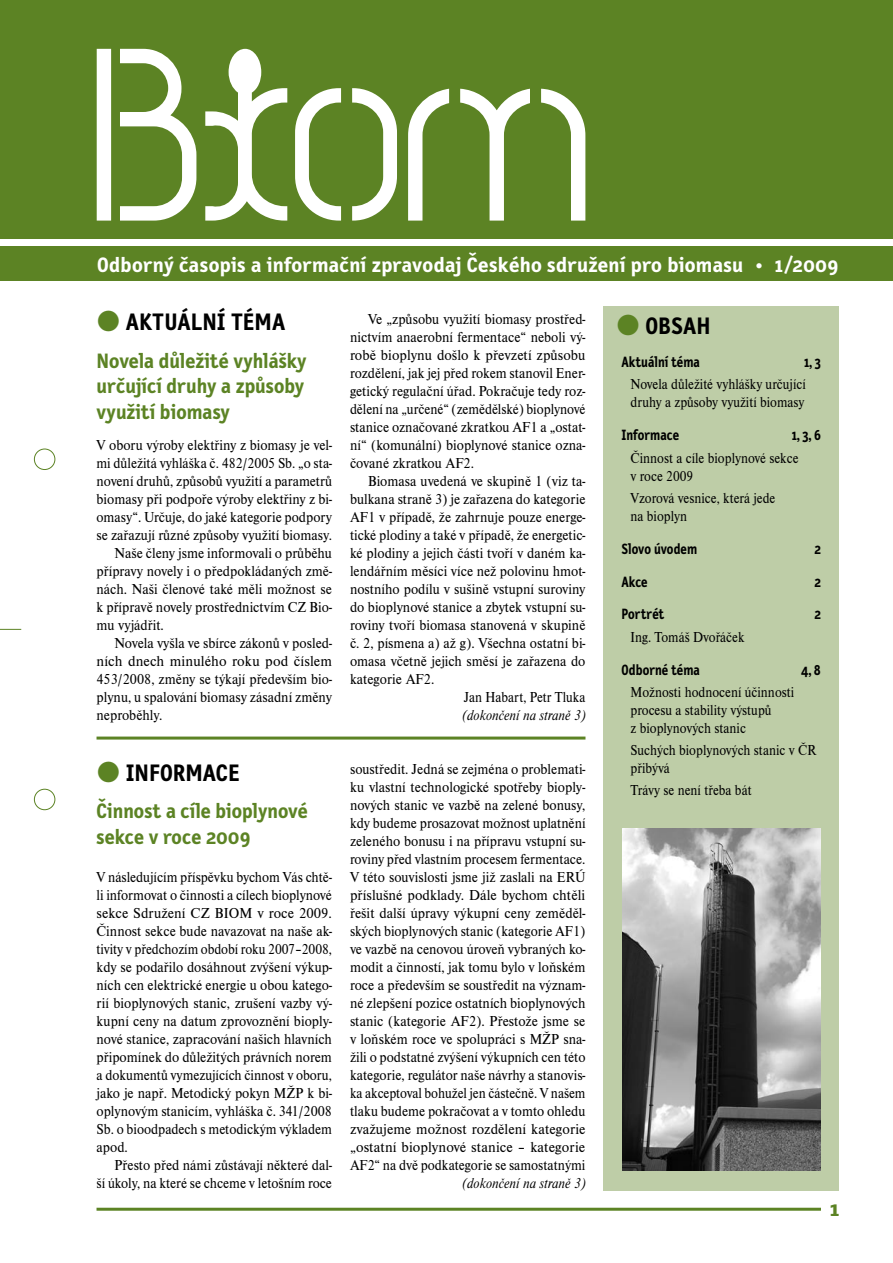
<style>
.page{position:relative;width:893px;height:1263px;background:#fff}
.page>*{position:absolute;margin:0;border:0;box-sizing:border-box;transform-origin:0 0}
.t1{font:36px "Nimbus Roman DOT";color:#5c8324}
.t2{font:700 24px "Letter Gothic Text CE";color:#000}
.t3{font:700 21px/25.5px "Letter Gothic Text CE";color:#5c8324;text-align:justify}
.t4{font:700 21px "Letter Gothic Text CE";letter-spacing:.01em;color:#fff;scale:1.05 1}
.t5{font:15px/18px "Nimbus Roman DOT";color:#000;text-align:justify;scale:.95 1}
.t6{font:15px/18px "Nimbus Roman DOT";color:#000;text-align:justify;scale:.93 1}
.t7{font:15px/18px "Nimbus Roman DOT";color:#000;scale:.9 1}
.t8{font:15px "Nimbus Roman DOT";color:#000;scale:.94 1}
.t9{font:700 15px "Letter Gothic Text CE";color:#000;scale:.9 1}
.t10{font:italic 15px "Nimbus Roman DOT";color:#000;scale:.9 1}
.t11{font:15px "Nimbus Roman DOT";color:#000}
.s1{font-family:"Nimbus Roman DOT";font-weight:400;font-size:36px;color:#5c8324}
</style>
<div class="page">
<hr style="left:97px;top:1208px;width:724px;height:3px;background:#5c8324">
<div style="left:34px;top:449px;width:21px;height:21px;border:1px solid #5c8324;border-radius:50%"></div>
<div style="left:34px;top:789px;width:21px;height:21px;border:1px solid #5c8324;border-radius:50%"></div>
<svg style="left:0;top:629px;width:21px;height:1px"></svg>
<div style="left:0;top:0;width:893px;height:238px;background:#5c8324"></div>
<div style="left:0;top:247px;width:893px;height:34px;background:#5c8324"></div>
<svg style="left:97px;top:49px;width:488px;height:172px"></svg>
<div style="left:603px;top:306px;width:236px;height:885px;background:#becda7"></div>
<img style="left:622px;top:828px;width:198px;height:342px">
<hr style="left:97px;top:736px;width:488px;height:3px;background:#5c8324">
<h3 class="t4" style="left:97px;top:251px;width:708px">Odborný časopis a informační zpravodaj Českého sdružení pro biomasu • 1/2009</h3>
<h2 class="t2" style="left:97px;top:306px;width:188px"><span class="s1">●</span> Aktuální téma</h2>
<h3 class="t3" style="left:97px;top:347px;width:212px">Novela důležité vyhlášky určující druhy a způsoby využití biomasy</h3>
<p class="t5" style="left:97px;top:436px;width:249px">V oboru výroby elektřiny z biomasy je vel-</p>
<p class="t6" style="left:97px;top:454px;width:255px">mi důležitá vyhláška č. 482/2005 Sb. „o sta-</p>
<p class="t8" style="left:97px;top:473px;width:252px">novení druhů, způsobů využití a parametrů</p>
<p class="t5" style="left:97px;top:490px;width:249px">biomasy při podpoře výroby elektřiny z bi-</p>
<p class="t8" style="left:97px;top:509px;width:252px">omasy“. Určuje, do jaké kategorie podpory</p>
<p class="t5" style="left:97px;top:526px;width:249px">se zařazují různé způsoby využití biomasy.</p>
<p class="t5" style="left:115px;top:544px;width:230px">Naše členy jsme informovali o průběhu</p>
<p class="t5" style="left:97px;top:562px;width:249px">přípravy novely i o předpokládaných změ-</p>
<p class="t5" style="left:97px;top:580px;width:249px">nách. Naši členové také měli možnost se</p>
<p class="t5" style="left:97px;top:598px;width:249px">k přípravě novely prostřednictvím CZ Bio-</p>
<p class="t5" style="left:97px;top:616px;width:72px">mu vyjádřit.</p>
<p class="t5" style="left:115px;top:634px;width:230px">Novela vyšla ve sbírce zákonů v posled-</p>
<p class="t11" style="left:97px;top:653px;width:237px">ních dnech minulého roku pod číslem</p>
<p class="t5" style="left:97px;top:670px;width:249px">453/2008, změny se týkají především bio-</p>
<p class="t5" style="left:97px;top:688px;width:249px">plynu, u spalování biomasy zásadní změny</p>
<p class="t5" style="left:97px;top:706px;width:71px">neproběhly.</p>
<p class="t5" style="left:350px;top:310px;width:249px;text-indent:18px">Ve „způsobu využití biomasy prostřed&shy;nictvím anaerobní fermentace“ neboli vý&shy;robě bioplynu došlo k převzetí způsobu rozdělení, jak jej před rokem stanovil Ener&shy;getický regulační úřad. Pokračuje tedy roz&shy;dělení na „určené“ (zemědělské) bio-plynové stanice označované zkratkou AF1 a „ostat&shy;ní“ (komunální) bioplynové stanice ozna&shy;čované zkratkou AF2.</p>
<p class="t5" style="left:368px;top:472px;width:230px">Biomasa uvedená ve skupině 1 (viz ta-</p>
<p class="t5" style="left:350px;top:490px;width:249px">bulkana straně 3) je zařazena do kategorie</p>
<p class="t5" style="left:350px;top:508px;width:249px">AF1 v případě, že zahrnuje pouze energe-</p>
<p class="t8" style="left:350px;top:527px;width:252px">tické plodiny a také v případě, že energetic-</p>
<p class="t5" style="left:350px;top:544px;width:249px">ké plodiny a jejich části tvoří v daném ka-</p>
<p class="t5" style="left:350px;top:562px;width:249px">lendářním měsíci více než polovinu hmot-</p>
<p class="t5" style="left:350px;top:580px;width:249px">nostního podílu v sušině vstupní suroviny</p>
<p class="t5" style="left:350px;top:598px;width:249px">do bioplynové stanice a zbytek vstupní su-</p>
<p class="t5" style="left:350px;top:616px;width:249px">roviny tvoří biomasa stanovená v skupině</p>
<p class="t5" style="left:350px;top:634px;width:249px">č. 2, písmena a) až g). Všechna ostatní bi-</p>
<p class="t5" style="left:350px;top:652px;width:249px">omasa včetně jejich směsí je zařazena do</p>
<p class="t5" style="left:350px;top:670px;width:90px">kategorie AF2.</p>
<p class="t7" style="left:464px;top:688px;width:137px">Jan Habart, Petr Tluka</p>
<h2 class="t2" style="left:616px;top:311px;width:96px"><span class="s1">●</span> Obsah</h2>
<p class="t9" style="left:621px;top:352px;width:89px">Aktuální téma</p>
<p class="t9" style="left:804px;top:352px;width:20px">1, 3</p>
<p class="t7" style="left:630px;top:376px;width:196px">Novela důležité vyhlášky určující druhy a způsoby využití biomasy</p>
<p class="t9" style="left:621px;top:425px;width:66px">Informace</p>
<p class="t9" style="left:792px;top:425px;width:34px">1, 3, 6</p>
<p class="t7" style="left:630px;top:449px;width:188px">Činnost a cíle bioplynové sekce v roce 2009</p>
<p class="t7" style="left:630px;top:489px;width:163px">Vzorová vesnice, která jede na bioplyn</p>
<p class="t9" style="left:621px;top:539px;width:86px">Slovo úvodem</p>
<p class="t9" style="left:814px;top:539px;width:9px">2</p>
<p class="t9" style="left:621px;top:572px;width:31px">Akce</p>
<p class="t9" style="left:814px;top:572px;width:9px">2</p>
<p class="t9" style="left:621px;top:605px;width:49px">Portrét</p>
<p class="t9" style="left:814px;top:605px;width:9px">2</p>
<p class="t7" style="left:630px;top:628px;width:128px">Ing. Tomáš Dvořáček</p>
<p class="t9" style="left:621px;top:660px;width:89px">Odborné téma</p>
<p class="t9" style="left:801px;top:660px;width:23px">4, 8</p>
<p class="t7" style="left:630px;top:683px;width:183px">Možnosti hodnocení účinnosti procesu a stability výstupů<br>z bioplynových stanic</p>
<p class="t7" style="left:630px;top:741px;width:208px">Suchých bioplynových stanic v ČR přibývá</p>
<p class="t10" style="left:462px;top:707px;width:138px">(dokončení na straně 3)</p>
<h1 class="t1" style="left:97px;top:752px;width:26px">●</h1>
<h2 class="t2" style="left:126px;top:757px;width:116px">Informace</h2>
<h3 class="t3" style="left:97px;top:798px;width:213px">Činnost a cíle bioplynové sekce v roce 2009</h3>
<p class="t6" style="left:97px;top:868px;width:255px">V následujícím příspěvku bychom Vás chtě&shy;li informovat o činnosti a cílech bioplynové sekce Sdružení CZ BIOM v roce 2009.<br>Činnost sekce bude navazovat na naše ak&shy;tivity v předchozím období roku 2007–2008, kdy se podařilo dosáhnout zvýšení výkup&shy;ních cen elektrické energie u obou katego&shy;rií bioplynových stanic, zrušení vazby vý&shy;kupní ceny na datum zprovoznění bioply&shy;nové stanice, zapracování našich hlavních připomínek do důležitých právních norem a dokumentů vymezujících činnost v oboru, jako je např. Metodický pokyn MŽP k bi&shy;oplynovým stanicím, vyhláška č. 341/2008<br>Sb. o bioodpadech s metodickým výkladem apod.</p>
<p class="t5" style="left:97px;top:1156px;width:249px;text-align:right">Přesto před námi zůstávají některé dal-<br>ší úkoly, na které se chceme v letošním roce</p>
<p class="t5" style="left:350px;top:760px;width:250px">soustředit. Jedná se zejména o problemati&shy;ku vlastní technologické spotřeby bioply&shy;nových stanic ve vazbě na zelené bonusy, kdy budeme prosazovat možnost uplatnění zeleného bonusu i na přípravu vstupní su&shy;roviny před vlastním procesem fermentace.<br>V této souvislosti jsme již zaslali na ERÚ příslušné podklady. Dále bychom chtěli řešit další úpravy výkupní ceny zeměděl&shy;ských bioplynových stanic (kategorie AF1) ve vazbě na cenovou úroveň vybraných ko&shy;modit a činností, jak tomu bylo v loňském roce a především se soustředit na význam&shy;né zlepšení pozice ostatních bioplynových stanic (kategorie AF2). Přestože jsme se v loňském roce ve spolupráci s MŽP sna&shy;žili o podstatné zvýšení výkupních cen této kategorie, regulátor naše návrhy a stanovis&shy;ka akceptoval bohužel jen částečně. V našem tlaku budeme pokračovat a v tomto ohledu zvažujeme možnost rozdělení kategorie „ostatní bioplynové stanice – kategorie AF2“ na dvě podkategorie se samostatnými</p>
<p class="t10" style="left:462px;top:1175px;width:138px">(dokončení na straně 3)</p>
<p class="t7" style="left:630px;top:782px;width:136px">Trávy se není třeba bát</p>
</div>
